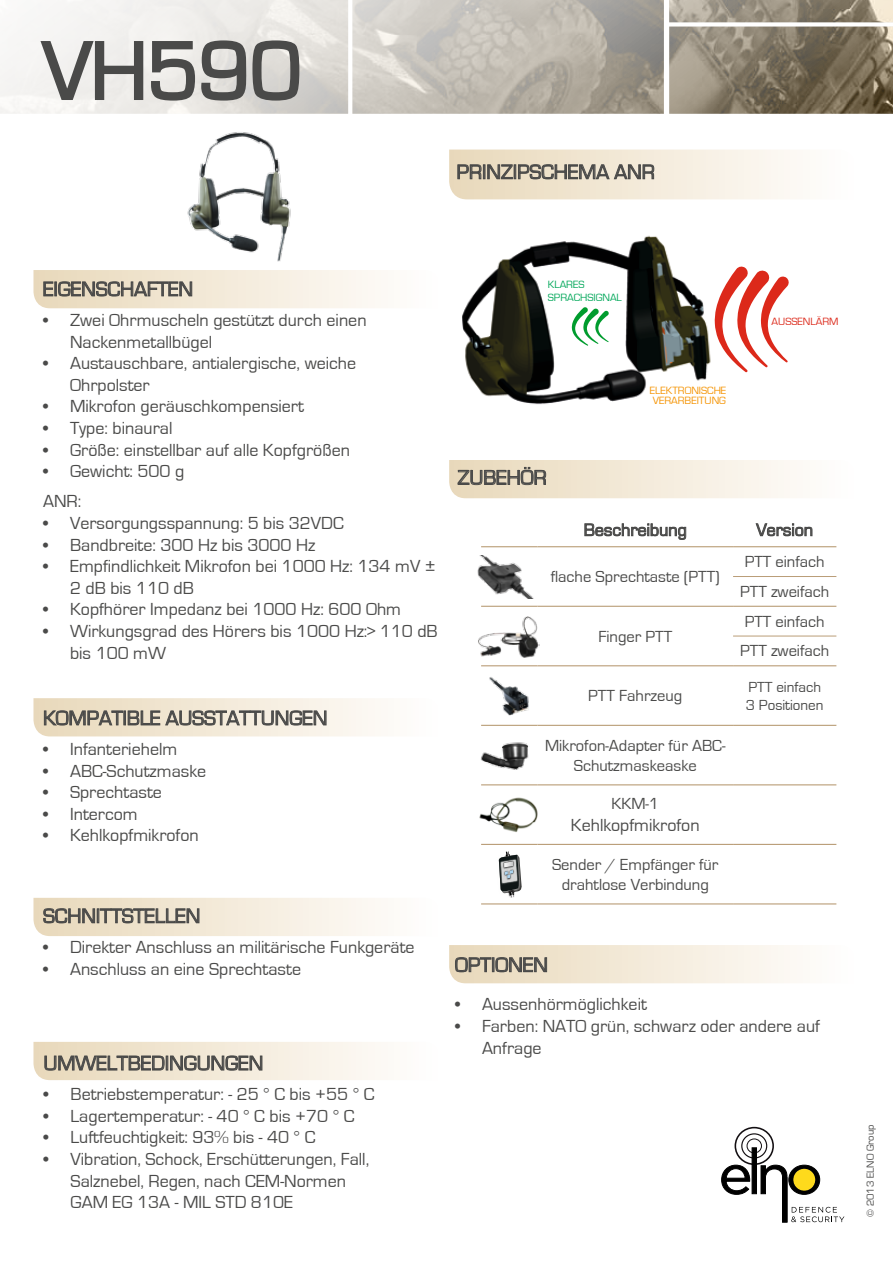
<style>
.page{position:relative;width:893px;height:1263px;background:#fff}
.page>*{position:absolute;margin:0;border:0;box-sizing:border-box;transform-origin:0 0}
.t1{font:84px "Eurostile";color:#4a4a49}
.t2{font:21px "Eurostile";color:#4a4a49}
.t3{font:18px/21.6px "Eurostile";color:#4a4a49}
.t4{font:16.5px/19.8px "Eurostile";color:#4a4a49;text-align:center}
.t5{font:15px/18px "Eurostile";color:#4a4a49;text-align:right}
.t6{font:10.8px/9.9px "Eurostile";color:#f59300}
.t7{font:10.8px/13px "Eurostile";color:#00a759}
.t8{font:10.8px "Eurostile";color:#dc291a}
.t9{font:10.5px "Eurostile";color:#4a4a49}
</style>
<div class="page">
<img style="left:0;top:0;width:893px;height:114px">
<svg style="left:33px;top:1042px;width:348px;height:38px;background:#e0d8c9"></svg>
<svg style="left:33px;top:270px;width:348px;height:38px;background:#e7dece"></svg>
<svg style="left:33px;top:698px;width:348px;height:38px;background:#ddd5c6"></svg>
<svg style="left:33px;top:898px;width:348px;height:38px;background:#e7dece"></svg>
<div style="left:747px;top:1138px;width:15px;height:15px;border:1px solid #130f12;border-radius:50%"></div>
<div style="left:741px;top:1133px;width:26px;height:25px;border:1px solid #130f12;border-radius:50%"></div>
<div style="left:735px;top:1127px;width:39px;height:38px;border:2px solid #130f12;border-radius:50%"></div>
<svg style="left:721px;top:1165px;width:29px;height:30px"></svg>
<div style="left:752px;top:1148px;width:5px;height:46px;background:#000"></div>
<svg style="left:761px;top:1165px;width:83px;height:57px"></svg>
<div style="left:793px;top:1169px;width:22px;height:21px;background:#feda1c;border-radius:50%"></div>
<svg style="left:38px;top:39px;width:263px;height:63px;background:#bcbbb9"></svg>
<img style="left:187px;top:132px;width:104px;height:130px">
<svg style="left:449px;top:460px;width:348px;height:38px;background:#ebe2d2"></svg>
<hr style="left:481px;top:546px;width:56px;height:1px;background:#ba9e78">
<hr style="left:537px;top:546px;width:196px;height:1px;background:#ba9e78">
<hr style="left:733px;top:546px;width:103px;height:1px;background:#ba9e78">
<hr style="left:481px;top:606px;width:56px;height:1px;background:#ba9e78">
<hr style="left:537px;top:606px;width:196px;height:1px;background:#ba9e78">
<hr style="left:733px;top:606px;width:103px;height:1px;background:#ba9e78">
<hr style="left:481px;top:665px;width:56px;height:1px;background:#ba9e78">
<hr style="left:537px;top:665px;width:196px;height:1px;background:#ba9e78">
<hr style="left:733px;top:665px;width:103px;height:1px;background:#ba9e78">
<hr style="left:481px;top:725px;width:56px;height:1px;background:#ba9e78">
<hr style="left:537px;top:725px;width:196px;height:1px;background:#ba9e78">
<hr style="left:733px;top:725px;width:103px;height:1px;background:#ba9e78">
<hr style="left:481px;top:784px;width:56px;height:1px;background:#ba9e78">
<hr style="left:537px;top:784px;width:196px;height:1px;background:#ba9e78">
<hr style="left:733px;top:784px;width:103px;height:1px;background:#ba9e78">
<hr style="left:481px;top:844px;width:56px;height:1px;background:#ba9e78">
<hr style="left:537px;top:844px;width:196px;height:1px;background:#ba9e78">
<hr style="left:733px;top:844px;width:103px;height:1px;background:#ba9e78">
<hr style="left:481px;top:903px;width:56px;height:1px;background:#ba9e78">
<hr style="left:537px;top:903px;width:196px;height:1px;background:#ba9e78">
<hr style="left:733px;top:903px;width:103px;height:1px;background:#ba9e78">
<hr style="left:733px;top:576px;width:103px;height:1px;background:#ba9e78">
<hr style="left:733px;top:636px;width:103px;height:1px;background:#ba9e78">
<svg style="left:584px;top:523px;width:102px;height:17px"></svg>
<svg style="left:755px;top:523px;width:58px;height:14px"></svg>
<img style="left:478px;top:616px;width:62px;height:42px">
<img style="left:480px;top:742px;width:49px;height:28px">
<img style="left:479px;top:797px;width:59px;height:35px">
<img style="left:477px;top:555px;width:57px;height:44px">
<svg style="left:449px;top:945px;width:348px;height:38px;background:#ebe2d1"></svg>
<svg style="left:449px;top:150px;width:348px;height:49px;background:#e7dfce"></svg>
<img style="left:462px;top:235px;width:249px;height:170px">
<svg style="left:714px;top:266px;width:75px;height:106px"></svg>
<svg style="left:572px;top:307px;width:37px;height:39px"></svg>
<img style="left:489px;top:677px;width:40px;height:39px">
<svg style="left:499px;top:851px;width:23px;height:47px"></svg>
<h1 class="t1" style="left:43px;top:26px;width:260px">VH590</h1>
<p class="t2" style="left:457px;top:161px;width:12px">PRINZIPSC</p>
<p class="t2" style="left:554px;top:161px;width:75px">HEMA ANR</p>
<p class="t2" style="left:43px;top:278px;width:12px">EIGENSC</p>
<p class="t2" style="left:120px;top:278px;width:27px">HAFTEN</p>
<p class="t3" style="left:70px;top:310px;width:298px;text-indent:-27px">• Zwei Ohrmuscheln gestützt durch einen<br>Nackenmetallbügel</p>
<p class="t3" style="left:70px;top:353px;width:288px;text-indent:-27px">• Austauschbare, antialergische, weiche<br>Ohrpolster</p>
<p class="t3" style="left:43px;top:396px;width:262px">• Mikrofon geräuschkompensiert</p>
<p class="t3" style="left:43px;top:418px;width:131px">• Type: binaural</p>
<p class="t3" style="left:43px;top:439px;width:309px">• Größe: einstellbar auf alle Kopfgrößen</p>
<p class="t3" style="left:43px;top:457px;width:143px;line-height:30.2px">• Gewicht: 500 g<br>ANR</p>
<p class="t3" style="left:78px;top:491px;width:5px">:</p>
<p class="t3" style="left:43px;top:513px;width:290px">• Versorgungsspannung: 5 bis 32VDC</p>
<p class="t3" style="left:43px;top:534px;width:274px">• Bandbreite: 300 Hz bis 3000 Hz</p>
<p class="t3" style="left:70px;top:556px;width:367px;text-indent:-27px">• Empfindlichkeit Mikrofon bei 1000 Hz: 134 mV ±<br>2 dB bis 110 dB</p>
<p class="t3" style="left:43px;top:599px;width:360px">• Kopfhörer Impedanz bei 1000 Hz: 600 Ohm</p>
<p class="t3" style="left:70px;top:621px;width:369px;text-indent:-27px">• Wirkungsgrad des Hörers bis 1000 Hz:&gt; 110 dB bis 100 mW</p>
<p class="t2" style="left:43px;top:707px;width:54px">KOMPATI</p>
<p class="t2" style="left:127px;top:707px;width:53px">BLE AUSSTATTUNGEN</p>
<p class="t3" style="left:43px;top:739px;width:136px">• Infanteriehelm</p>
<p class="t3" style="left:43px;top:760px;width:165px">• ABC-Schutzmaske</p>
<p class="t3" style="left:43px;top:782px;width:120px">• Sprechtaste</p>
<p class="t3" style="left:43px;top:803px;width:96px">• Intercom</p>
<p class="t3" style="left:43px;top:825px;width:157px">• Kehlkopfmikrofon</p>
<p class="t2" style="left:43px;top:904px;width:50px">SCHNITTSTELLEN</p>
<p class="t3" style="left:43px;top:936px;width:373px">• Direkter Anschluss an militärische Funkgeräte</p>
<p class="t3" style="left:43px;top:958px;width:259px">• Anschluss an eine Sprechtaste</p>
<p class="t2" style="left:44px;top:1052px;width:111px">UMWELTBEDINGUNGEN</p>
<p class="t3" style="left:44px;top:1084px;width:331px">• Betriebstemperatur: - 25 ° C bis +55 ° C</p>
<p class="t3" style="left:44px;top:1105px;width:311px">• Lagertemperatur: - 40 ° C bis +70 ° C</p>
<p class="t3" style="left:44px;top:1127px;width:272px">• Luftfeuchtigkeit: 93% bis - 40 ° C</p>
<p class="t3" style="left:71px;top:1148px;width:300px;text-indent:-27px">• Vibration, Schock, Erschütterungen, Fall,<br>Salznebel, Regen, nach CEM-Normen<br>GAM EG 13A - MIL STD</p>
<p class="t3" style="left:251px;top:1192px;width:42px">810E</p>
<p class="t7" style="left:548px;top:278px;width:76px">KLARES<br>SPRACHSIGNAL</p>
<p class="t2" style="left:458px;top:466px;width:88px">ZU BEHÖR</p>
<p class="t6" style="left:650px;top:385px;width:78px">ELEKTRONISCHE<br>VERARBEITUNG</p>
<p class="t8" style="left:772px;top:316px;width:68px">AUSSENLÄRM</p>
<p class="t3" style="left:584px;top:519px;width:105px">Beschreibung</p>
<p class="t3" style="left:756px;top:519px;width:58px">Version</p>
<p class="t4" style="left:551px;top:567px;width:171px">flache Sprechtaste (PTT)</p>
<p class="t4" style="left:745px;top:552px;width:10px">PTT</p>
<p class="t4" style="left:776px;top:552px;width:51px">einfach</p>
<p class="t4" style="left:740px;top:582px;width:10px">PTT</p>
<p class="t4" style="left:771px;top:582px;width:60px">zweifach</p>
<p class="t4" style="left:598px;top:626px;width:57px">Finger PTT</p>
<p class="t4" style="left:588px;top:686px;width:10px">PTT</p>
<p class="t4" style="left:619px;top:686px;width:65px">Fahrzeug</p>
<p class="t4" style="left:545px;top:736px;width:182px">Mikrofon-Adapter für ABC-<br>Schutzmaskeaske</p>
<p class="t4" style="left:611px;top:794px;width:49px">KKM-1</p>
<p class="t3" style="left:571px;top:814px;width:130px">Kehlkopfmikrofon</p>
<p class="t4" style="left:552px;top:855px;width:168px">Sender / Empfänger für drahtlose Verbindung</p>
<p class="t4" style="left:745px;top:612px;width:10px">PTT</p>
<p class="t4" style="left:776px;top:612px;width:51px">einfach</p>
<p class="t4" style="left:740px;top:641px;width:10px">PTT</p>
<p class="t4" style="left:771px;top:641px;width:60px">zweifach</p>
<p class="t5" style="left:746px;top:678px;width:79px">einfach<br>3 Positionen</p>
<p class="t5" style="left:748px;top:678px;width:9px">PTT</p>
<p class="t2" style="left:455px;top:953px;width:67px">OPTIONEN</p>
<p class="t3" style="left:455px;top:994px;width:193px">• Aussenhörmöglichkeit</p>
<p class="t3" style="left:482px;top:1015px;width:339px;text-indent:-27px">• Farben: NATO grün, schwarz oder andere auf<br>Anfrage</p>
<p class="t9" style="left:865px;top:1217px;width:94px;rotate:-90deg">© 2013 ELNO Group</p>
</div>
